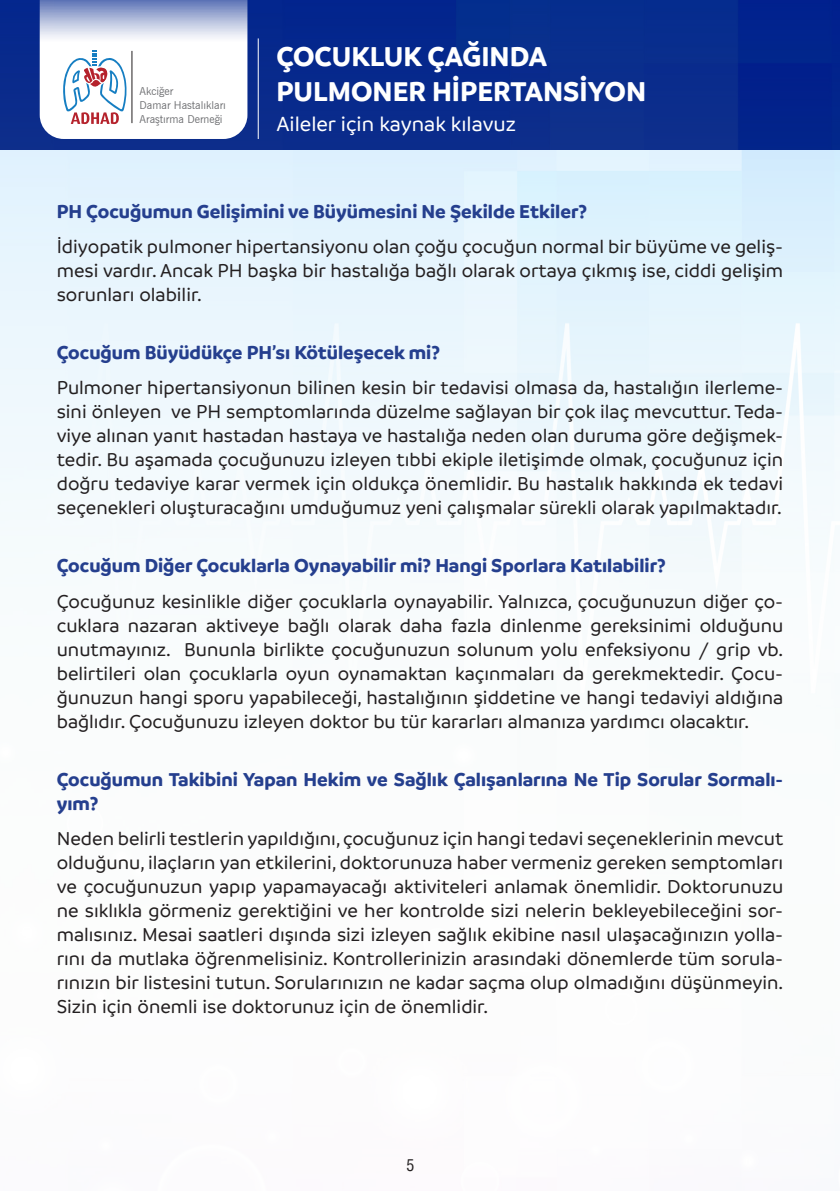
<style>
.page{position:relative;width:840px;height:1191px;background:#fff}
.page>*{position:absolute;margin:0;border:0;box-sizing:border-box;transform-origin:0 0}
.t1{font:700 29.2px/35px "Branding SF";color:#fff}
.t2{font:500 21.8px "Branding SF";color:#fff}
.cevap{font:500 20px/24px "Branding SF";color:#231f20;text-align:justify}
.soru{font:700 20px/24px "Branding SF";color:#253f8e}
.t3{font:16px "Helvetica Cond";color:#231f20}
.t4{font:11px/14px "News Gothic BT";color:#6c6d70}
</style>
<div class="page">
<div style="left:0;top:0;width:839px;height:150px;background:#082b8c"></div>
<hr style="left:0;top:0;width:1px;height:150px;background:#253f8e">
<svg style="left:40px;top:0;width:207px;height:139px"></svg>
<hr style="left:131px;top:51px;width:1px;height:72px;background:#231f20">
<hr style="left:258px;top:38px;width:1px;height:101px;background:#fff">
<p class="t4" style="left:139px;top:84px;width:88px">Akciğer<br>Damar Hastalıkları<br>Araştırma Derneği</p>
<h1 class="t1" style="left:276px;top:39px;width:371px">ÇOCUKLUK ÇAĞINDA<br>PULMONER HİPERTANSİYON</h1>
<p class="t2" style="left:276px;top:112px;width:241px">Aileler için kaynak kılavuz</p>
<p class="soru" style="left:57px;top:199px;width:531px">PH Çocuğumun Gelişimini ve Büyümesini Ne Şekilde Etkiler?</p>
<p class="cevap" style="left:57px;top:234px;width:727px">İdiyopatik pulmoner hipertansiyonu olan çoğu çocuğun normal bir büyüme ve geliş&shy;mesi vardır. Ancak PH başka bir hastalığa bağlı olarak ortaya çıkmış ise, ciddi gelişim sorunları olabilir.</p>
<p class="soru" style="left:57px;top:340px;width:384px">Çocuğum Büyüdükçe PH’sı Kötüleşecek mi?</p>
<p class="cevap" style="left:57px;top:376px;width:727px">Pulmoner hipertansiyonun bilinen kesin bir tedavisi olmasa da, hastalığın ilerleme&shy;sini önleyen ve PH semptomlarında düzelme sağlayan bir çok ilaç mevcuttur. Teda&shy;viye alınan yanıt hastadan hastaya ve hastalığa neden olan duruma göre değişmek&shy;tedir. Bu aşamada çocuğunuzu izleyen tıbbi ekiple iletişimde olmak, çocuğunuz için doğru tedaviye karar vermek için oldukça önemlidir. Bu hastalık hakkında ek tedavi seçenekleri oluşturacağını umduğumuz yeni çalışmalar sürekli olarak yapılmaktadır.</p>
<p class="soru" style="left:57px;top:554px;width:610px">Çocuğum Diğer Çocuklarla Oynayabilir mi? Hangi Sporlara Katılabilir?</p>
<p class="cevap" style="left:57px;top:589px;width:727px">Çocuğunuz kesinlikle diğer çocuklarla oynayabilir. Yalnızca, çocuğunuzun diğer ço&shy;cuklara nazaran aktiveye bağlı olarak daha fazla dinlenme gereksinimi olduğunu unutmayınız. Bununla birlikte çocuğunuzun solunum yolu enfeksiyonu / grip vb. belirtileri olan çocuklarla oyun oynamaktan kaçınmaları da gerekmektedir. Çocu&shy;ğunuzun hangi sporu yapabileceği, hastalığının şiddetine ve hangi tedaviyi aldığına bağlıdır. Çocuğunuzu izleyen doktor bu tür kararları almanıza yardımcı olacaktır.</p>
<p class="soru" style="left:57px;top:767px;width:727px">Çocuğumun Takibini Yapan Hekim ve Sağlık Çalışanlarına Ne Tip Sorular Sormalı&shy;yım?</p>
<p class="cevap" style="left:57px;top:826px;width:727px">Neden belirli testlerin yapıldığını, çocuğunuz için hangi tedavi seçeneklerinin mevcut olduğunu, ilaçların yan etkilerini, doktorunuza haber vermeniz gereken semptomları ve çocuğunuzun yapıp yapamayacağı aktiviteleri anlamak önemlidir. Doktorunuzu ne sıklıkla görmeniz gerektiğini ve her kontrolde sizi nelerin bekleyebileceğini sor&shy;malısınız. Mesai saatleri dışında sizi izleyen sağlık ekibine nasıl ulaşacağınızın yolla&shy;rını da mutlaka öğrenmelisiniz. Kontrollerinizin arasındaki dönemlerde tüm sorula&shy;rınızın bir listesini tutun. Sorularınızın ne kadar saçma olup olmadığını düşünmeyin.<br>Sizin için önemli ise doktorunuz için de önemlidir.</p>
<p class="t3" style="left:406px;top:1154px;width:9px">5</p>
</div>
